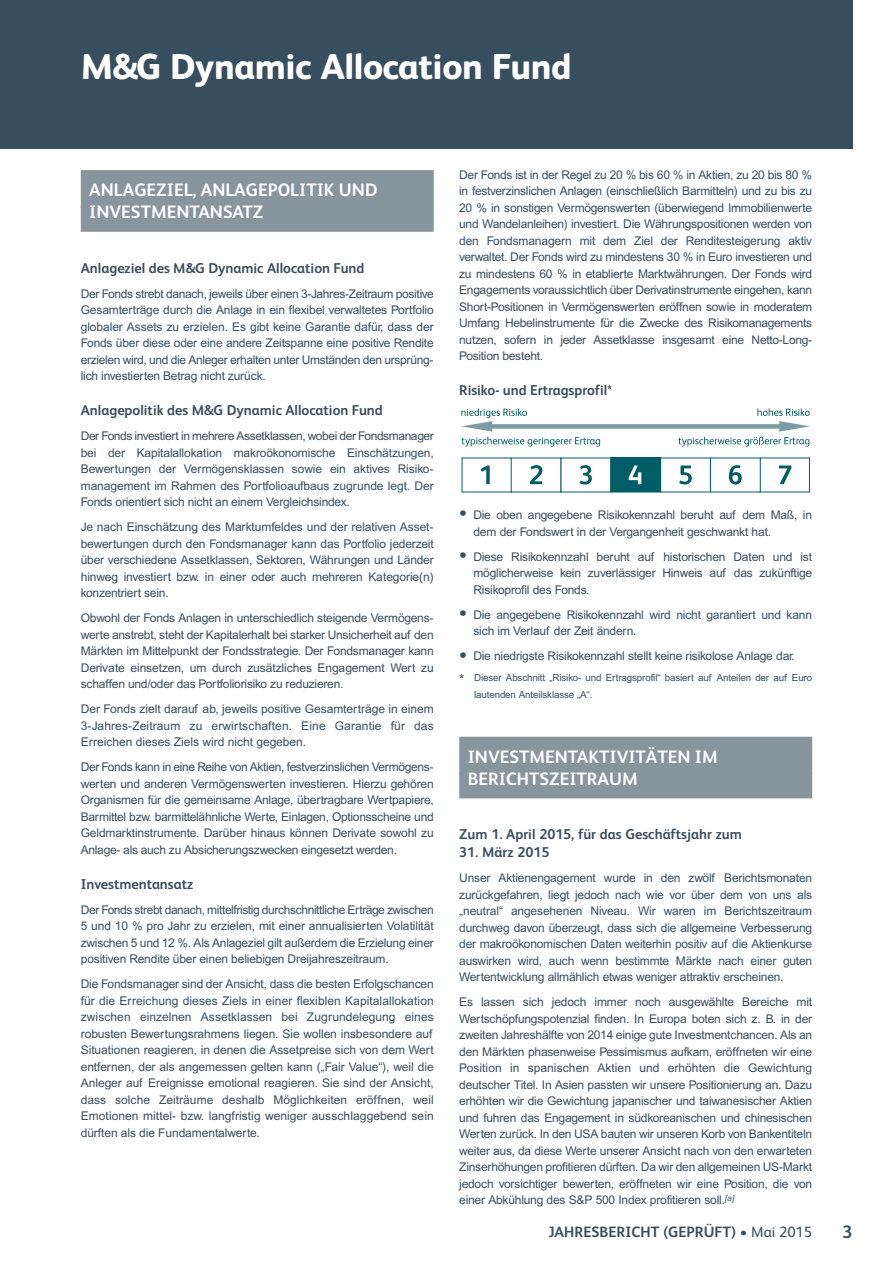
<style>
.page{position:relative;width:893px;height:1263px;background:#fff}
.page>*{position:absolute;margin:0;border:0;box-sizing:border-box;transform-origin:0 0}
.t1{font:800 36px "FS Albert";letter-spacing:-.01em;color:#fff}
.t2{font:700 18px/22.5px "FS Albert";color:#fff}
.t3{font:700 18px "FS Albert";color:#374e5e}
.t4{font:700 15px "FS Albert";color:#374e5e}
.t5{font:700 14.25px "FS Albert";color:#374e5e}
.t6{font:12px/16.5px "Arial";letter-spacing:-.02em;color:#374e5e;text-align:justify}
.t7{font:9.75px/16.5px "Arial";letter-spacing:-.01em;color:#374e5e}
.s1{font-size:13.5px}
.s2{font-size:22.5px}
.s3{font-weight:400}
</style>
<div class="page">
<div style="left:0;top:0;width:853px;height:149px;background:#374e5e"></div>
<div style="left:81px;top:170px;width:353px;height:38px;background:#87959e"></div>
<div style="left:81px;top:206px;width:353px;height:26px;background:#87959e"></div>
<div style="left:459px;top:737px;width:353px;height:37px;background:#87959e"></div>
<div style="left:459px;top:773px;width:353px;height:25px;background:#87959e"></div>
<div style="left:491px;top:424px;width:289px;height:5px;background:#7c9ca5"></div>
<svg style="left:461px;top:408px;width:139px;height:39px"></svg>
<svg style="left:678px;top:408px;width:132px;height:39px"></svg>
<div style="left:611px;top:458px;width:50px;height:34px;background:#005d66"></div>
<div style="left:610px;top:458px;width:51px;height:34px;border:1px solid #005d66"></div>
<div style="left:710px;top:458px;width:51px;height:34px;border:1px solid #005d66"></div>
<svg style="left:481px;top:465px;width:9px;height:19px"></svg>
<svg style="left:530px;top:465px;width:12px;height:19px"></svg>
<svg style="left:580px;top:465px;width:12px;height:19px"></svg>
<svg style="left:629px;top:465px;width:12px;height:19px"></svg>
<svg style="left:679px;top:465px;width:13px;height:19px"></svg>
<svg style="left:729px;top:465px;width:13px;height:19px"></svg>
<svg style="left:779px;top:465px;width:12px;height:19px"></svg>
<h1 class="t1" style="left:81px;top:54px;width:492px">M&amp;G Dynamic Allocation Fund</h1>
<h2 class="t2" style="left:89px;top:180px;width:290px">ANLAGEZIEL, ANLAGEPOLITIK UND<br>INVESTMENTANSATZ</h2>
<p class="t5" style="left:81px;top:263px;width:285px">Anlageziel des M&amp;G Dynamic Allocation Fund</p>
<p class="t6" style="left:81px;top:286px;width:354px">Der Fonds strebt danach, jeweils über einen 3-Jahres-Zeitraum positive Gesamterträge durch die Anlage in ein flexibel verwaltetes Portfolio globaler Assets zu erzielen. Es gibt keine Garantie dafür, dass der Fonds über diese oder eine andere Zeitspanne eine positive Rendite erzielen wird, und die Anleger erhalten unter Umständen den ursprüng&shy;lich investierten Betrag nicht zurück.</p>
<p class="t5" style="left:81px;top:405px;width:304px">Anlagepolitik des M&amp;G Dynamic Allocation Fund</p>
<p class="t6" style="left:81px;top:429px;width:354px">Der Fonds investiert in mehrere Assetklassen, wobei der Fondsmanager bei der Kapitalallokation makroökonomische Einschätzungen, Bewertungen der Vermögensklassen sowie ein aktives Risiko&shy;management im Rahmen des Portfolioaufbaus zugrunde legt. Der Fonds orientiert sich nicht an einem Vergleichsindex.</p>
<p class="t6" style="left:81px;top:520px;width:354px">Je nach Einschätzung des Marktumfeldes und der relativen Asset&shy;bewertungen durch den Fondsmanager kann das Portfolio jederzeit über verschiedene Assetklassen, Sektoren, Währungen und Länder hinweg investiert bzw. in einer oder auch mehreren Kategorie(n) konzentriert sein.</p>
<p class="t6" style="left:81px;top:611px;width:354px">Obwohl der Fonds Anlagen in unterschiedlich steigende Vermögens&shy;werte anstrebt, steht der Kapitalerhalt bei starker Unsicherheit auf den Märkten im Mittelpunkt der Fondsstrategie. Der Fondsmanager kann Derivate einsetzen, um durch zusätzliches Engagement Wert zu schaffen und/oder das Portfoliorisiko zu reduzieren.</p>
<p class="t6" style="left:81px;top:702px;width:354px">Der Fonds zielt darauf ab, jeweils positive Gesamterträge in einem 3-Jahres-Zeitraum zu erwirtschaften. Eine Garantie für das Erreichen dieses Ziels wird nicht gegeben.</p>
<p class="t6" style="left:81px;top:760px;width:354px">Der Fonds kann in eine Reihe von Aktien, festverzinslichen Vermögens&shy;werten und anderen Vermögenswerten investieren. Hierzu gehören Organismen für die gemeinsame Anlage, übertragbare Wertpapiere, Barmittel bzw. barmittelähnliche Werte, Einlagen, Optionsscheine und Geldmarktinstrumente. Darüber hinaus können Derivate sowohl zu Anlage- als auch zu Absicherungszwecken eingesetzt werden.</p>
<p class="t5" style="left:81px;top:879px;width:114px">Investmentansatz</p>
<p class="t6" style="left:81px;top:902px;width:354px">Der Fonds strebt danach, mittelfristig durchschnittliche Erträge zwischen 5 und 10 % pro Jahr zu erzielen, mit einer annualisierten Volatilität zwischen 5 und 12 %. Als Anlageziel gilt außerdem die Erzielung einer positiven Rendite über einen beliebigen Dreijahreszeitraum.</p>
<p class="t6" style="left:81px;top:977px;width:354px">Die Fondsmanager sind der Ansicht, dass die besten Erfolgschancen für die Erreichung dieses Ziels in einer flexiblen Kapitalallokation zwischen einzelnen Assetklassen bei Zugrundelegung eines robusten Bewertungsrahmens liegen. Sie wollen insbesondere auf Situationen reagieren, in denen die Assetpreise sich von dem Wert entfernen, der als angemessen gelten kann („Fair Value“), weil die Anleger auf Ereignisse emotional reagieren. Sie sind der Ansicht, dass solche Zeiträume deshalb Möglichkeiten eröffnen, weil Emotionen mittel- bzw. langfristig weniger ausschlaggebend sein dürften als die Fundamentalwerte.</p>
<p class="t6" style="left:459px;top:167px;width:354px">Der Fonds ist in der Regel zu 20 % bis 60 % in Aktien, zu 20 bis 80 % in festverzinslichen Anlagen (einschließlich Barmitteln) und zu bis zu 20 % in sonstigen Vermögenswerten (überwiegend Immobilienwerte und Wandelanleihen) investiert. Die Währungspositionen werden von den Fondsmanagern mit dem Ziel der Renditesteigerung aktiv verwaltet. Der Fonds wird zu mindestens 30 % in Euro investieren und zu mindestens 60 % in etablierte Marktwährungen. Der Fonds wird Engagements voraussichtlich über Derivatinstrumente eingehen, kann Short-Positionen in Vermögenswerten eröffnen sowie in moderatem Umfang Hebelinstrumente für die Zwecke des Risikomanagements nutzen, sofern in jeder Assetklasse insgesamt eine Netto-Long-Position besteht.</p>
<p class="t5" style="left:459px;top:385px;width:155px">Risiko- und Ertragsprofil<span class="s1">*</span></p>
<p class="t6" style="left:473px;top:508px;width:340px;text-indent:-14px"><span class="s2">•</span> Die oben angegebene Risikokennzahl beruht auf dem Maß, in dem der Fondswert in der Vergangenheit geschwankt hat.</p>
<p class="t6" style="left:473px;top:549px;width:340px;text-indent:-14px"><span class="s2">•</span> Diese Risikokennzahl beruht auf historischen Daten und ist möglicherweise kein zuverlässiger Hinweis auf das zukünftige Risikoprofil des Fonds.</p>
<p class="t6" style="left:473px;top:607px;width:340px;text-indent:-14px"><span class="s2">•</span> Die angegebene Risikokennzahl wird nicht garantiert und kann sich im Verlauf der Zeit ändern.</p>
<p class="t6" style="left:459px;top:649px;width:337px"><span class="s2">•</span> Die niedrigste Risikokennzahl stellt keine risikolose Anlage dar.</p>
<p class="t7" style="left:474px;top:670px;width:340px;text-indent:-15px"><span class="s1">*</span> Dieser Abschnitt „Risiko- und Ertragsprofil“ basiert auf Anteilen der auf Euro lautenden Anteilsklasse „A“.</p>
<h2 class="t2" style="left:468px;top:747px;width:252px">INVESTMENTAKTIVITÄTEN IM<br>BERICHTSZEITRAUM</h2>
<p class="t5" style="left:459px;top:829px;width:284px">Zum 1. April 2015, für das Geschäftsjahr zum</p>
<p class="t5" style="left:459px;top:847px;width:92px">31. März 2015</p>
<p class="t6" style="left:459px;top:871px;width:354px">Unser Aktienengagement wurde in den zwölf Berichtsmonaten zurückgefahren, liegt jedoch nach wie vor über dem von uns als „neutral“ angesehenen Niveau. Wir waren im Berichtszeitraum durchweg davon überzeugt, dass sich die allgemeine Verbesserung der makroökonomischen Daten weiterhin positiv auf die Aktienkurse auswirken wird, auch wenn bestimmte Märkte nach einer guten Wertentwicklung allmählich etwas weniger attraktiv erscheinen.</p>
<p class="t6" style="left:459px;top:995px;width:354px">Es lassen sich jedoch immer noch ausgewählte Bereiche mit Wertschöpfungspotenzial finden. In Europa boten sich z. B. in der zweiten Jahreshälfte von 2014 einige gute Investmentchancen. Als an den Märkten phasenweise Pessimismus aufkam, eröffneten wir eine Position in spanischen Aktien und erhöhten die Gewichtung deutscher Titel. In Asien passten wir unsere Positionierung an. Dazu erhöhten wir die Gewichtung japanischer und taiwanesischer Aktien und fuhren das Engagement in südkoreanischen und chinesischen Werten zurück. In den USA bauten wir unseren Korb von Bankentiteln weiter aus, da diese Werte unserer Ansicht nach von den erwarteten Zinserhöhungen profitieren dürften. Da wir den allgemeinen US-Markt jedoch vorsichtiger bewerten, eröffneten wir eine Position, die von einer Abkühlung des S&amp;P 500 Index profitieren soll.<sup>[a]</sup></p>
<p class="t4" style="left:548px;top:1227px;width:265px">JAHRESBERICHT (GEPRÜFT) <span class="s3">• Mai 2015</span></p>
<h2 class="t3" style="left:842px;top:1225px;width:12px">3</h2>
</div>
